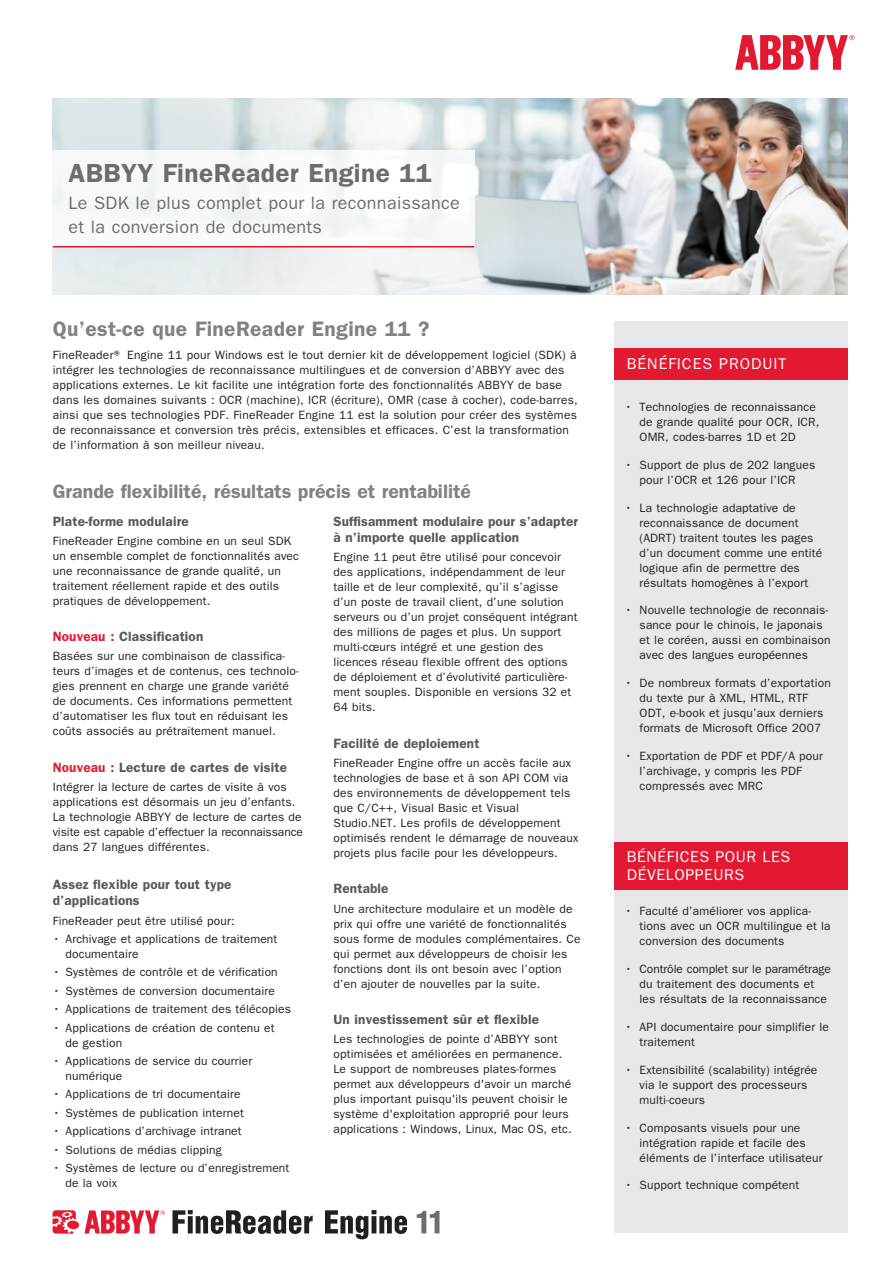
<style>
.page{position:relative;width:893px;height:1263px;background:#fff}
.page>*{position:absolute;margin:0;border:0;box-sizing:border-box;transform-origin:0 0}
.t1{font:600 26.25px "ITC Franklin Gothic Std";letter-spacing:.02em;color:#6c6d70}
.t2{font:600 21px "ITC Franklin Gothic Std";letter-spacing:.02em;color:#808285}
.t3{font:600 19.5px "ITC Franklin Gothic Std";color:#808285}
.t4{font:18px/24px "ITC Franklin Gothic Std";letter-spacing:.02em;color:#6c6d70}
.t5{font:15.75px/18px "ITC Franklin Gothic Std";letter-spacing:.035em;color:#fff}
.t6{font:15.75px "ITC Franklin Gothic Std";letter-spacing:.06em;color:#fff}
.t7{font:600 13.5px/16.5px "ITC Franklin Gothic Std";letter-spacing:.01em;color:#57585a}
.t8{font:12px/15px "ITC Franklin Gothic Std";letter-spacing:.01em;color:#231f20}
.s1{color:#e21931}
</style>
<div class="page">
<svg style="left:172px;top:1210px;width:141px;height:24px"></svg>
<svg style="left:325px;top:1210px;width:82px;height:29px"></svg>
<svg style="left:53px;top:1210px;width:112px;height:23px"></svg>
<svg style="left:417px;top:1211px;width:22px;height:22px"></svg>
<div style="left:614px;top:321px;width:234px;height:912px;background:#e7e8e9"></div>
<div style="left:614px;top:348px;width:234px;height:32px;background:#e21931"></div>
<svg style="left:735px;top:35px;width:119px;height:35px"></svg>
<img style="left:53px;top:98px;width:795px;height:197px">
<img style="left:53px;top:150px;width:421px;height:96px">
<hr style="left:53px;top:246px;width:421px;height:1px;background:#e21931">
<div style="left:614px;top:842px;width:234px;height:47px;background:#e21931"></div>
<h1 class="t1" style="left:68px;top:164px;width:364px">ABBYY FineReader Engine 11</h1>
<h3 class="t4" style="left:68px;top:192px;width:393px">Le SDK le plus complet pour la reconnaissance et la conversion de documents</h3>
<h2 class="t2" style="left:53px;top:321px;width:378px">Qu’est-ce que FineReader Engine 11 ?</h2>
<p class="t8" style="left:53px;top:349px;width:526px">FineReader® Engine 11 pour Windows est le tout dernier kit de développement logiciel (SDK) à intégrer les technologies de reconnaissance multilingues et de conversion d’ABBYY avec des applications externes. Le kit facilite une intégration forte des fonctionnalités ABBYY de base dans les domaines suivants : OCR (machine), ICR (écriture), OMR (case à cocher), code-barres, ainsi que ses technologies PDF. FineReader Engine 11 est la solution pour créer des systèmes de reconnaissance et conversion très précis, extensibles et efficaces. C’est la transformation de l’information à son meilleur niveau.</p>
<h3 class="t3" style="left:53px;top:485px;width:420px">Grande flexibilité, résultats précis et rentabilité</h3>
<p class="t7" style="left:53px;top:514px;width:137px">Plate-forme modulaire</p>
<p class="t8" style="left:53px;top:534px;width:248px">FineReader Engine combine en un seul SDK un ensemble complet de fonctionnalités avec une reconnaissance de grande qualité, un traitement réellement rapide et des outils pratiques de développement.</p>
<p class="t7" style="left:53px;top:629px;width:152px"><span class="s1">Nouveau :</span> Classification</p>
<p class="t8" style="left:53px;top:650px;width:247px">Basées sur une combinaison de classifica&shy;teurs d’images et de contenus, ces technolo&shy;gies prennent en charge une grande variété de documents. Ces informations permettent d’automatiser les flux tout en réduisant les coûts associés au prétraitement manuel.</p>
<p class="t7" style="left:53px;top:760px;width:236px"><span class="s1">Nouveau :</span> Lecture de cartes de visite</p>
<p class="t8" style="left:53px;top:780px;width:252px">Intégrer la lecture de cartes de visite à vos applications est désormais un jeu d’enfants.<br>La technologie ABBYY de lecture de cartes de visite est capable d’effectuer la reconnaissance dans 27 langues différentes.</p>
<p class="t7" style="left:53px;top:877px;width:180px">Assez flexible pour tout type d’applications</p>
<p class="t8" style="left:53px;top:914px;width:183px">FineReader peut être utilisé pour:</p>
<p class="t8" style="left:66px;top:932px;width:213px;text-indent:-13px">• Archivage et applications de traitement documentaire</p>
<p class="t8" style="left:53px;top:966px;width:226px">• Systèmes de contrôle et de vérification</p>
<p class="t8" style="left:53px;top:984px;width:224px">• Systèmes de conversion documentaire</p>
<p class="t8" style="left:53px;top:1002px;width:240px">• Applications de traitement des télécopies</p>
<p class="t8" style="left:66px;top:1021px;width:211px;text-indent:-13px">• Applications de création de contenu et de gestion</p>
<p class="t8" style="left:66px;top:1054px;width:188px;text-indent:-13px">• Applications de service du courrier numérique</p>
<p class="t8" style="left:53px;top:1088px;width:189px">• Applications de tri documentaire</p>
<p class="t8" style="left:53px;top:1106px;width:193px">• Systèmes de publication internet</p>
<p class="t8" style="left:53px;top:1124px;width:190px">• Applications d’archivage intranet</p>
<p class="t8" style="left:53px;top:1143px;width:170px">• Solutions de médias clipping</p>
<p class="t8" style="left:66px;top:1161px;width:225px;text-indent:-13px">• Systèmes de lecture ou d’enregistrement de la voix</p>
<p class="t7" style="left:333px;top:514px;width:246px">Suffisamment modulaire pour s’adapter à n’importe quelle application</p>
<p class="t8" style="left:333px;top:551px;width:246px">Engine 11 peut être utilisé pour concevoir des applications, indépendamment de leur taille et de leur complexité, qu’il s’agisse d’un poste de travail client, d’une solution serveurs ou d’un projet conséquent intégrant des millions de pages et plus. Un support multi-cœurs intégré et une gestion des licences réseau flexible offrent des options de déploiement et d’évolutivité particulière&shy;ment souples. Disponible en versions 32 et 64 bits.</p>
<p class="t7" style="left:333px;top:736px;width:148px">Facilité de deploiement</p>
<p class="t8" style="left:333px;top:756px;width:246px">FineReader Engine offre un accès facile aux technologies de base et à son API COM via des environnements de développement tels que C/C++, Visual Basic et Visual Studio.NET. Les profils de développement optimisés rendent le démarrage de nouveaux projets plus facile pour les développeurs.</p>
<p class="t7" style="left:333px;top:881px;width:57px">Rentable</p>
<p class="t8" style="left:333px;top:902px;width:249px">Une architecture modulaire et un modèle de prix qui offre une variété de fonctionnalités sous forme de modules complémentaires. Ce qui permet aux développeurs de choisir les fonctions dont ils ont besoin avec l’option d’en ajouter de nouvelles par la suite.</p>
<p class="t7" style="left:333px;top:1012px;width:207px">Un investissement sûr et flexible</p>
<p class="t8" style="left:333px;top:1032px;width:240px">Les technologies de pointe d’ABBYY sont optimisées et améliorées en permanence.<br>Le support de nombreuses plates-formes permet aux développeurs d'avoir un marché plus important puisqu'ils peuvent choisir le système d'exploitation approprié pour leurs applications : Windows, Linux, Mac OS, etc.</p>
<h3 class="t6" style="left:627px;top:358px;width:161px">BÉNÉFICES PRODUIT</h3>
<p class="t8" style="left:640px;top:401px;width:181px;text-indent:-15px">• Technologies de reconnaissance de grande qualité pour OCR, ICR,<br>OMR, codes-barres 1D et 2D</p>
<p class="t8" style="left:625px;top:458px;width:192px;text-align:center">• Support de plus de 202 langues pour l’OCR et 126 pour l’ICR</p>
<p class="t8" style="left:640px;top:501px;width:184px;text-indent:-15px">• La technologie adaptative de reconnaissance de document (ADRT) traitent toutes les pages d’un document comme une entité logique afin de permettre des résultats homogènes à l’export</p>
<p class="t8" style="left:640px;top:604px;width:193px;text-indent:-15px">• Nouvelle technologie de reconnais&shy;sance pour le chinois, le japonais et le coréen, aussi en combinaison avec des langues européennes</p>
<p class="t8" style="left:640px;top:677px;width:193px;text-indent:-15px">• De nombreux formats d’exportation du texte pur à XML, HTML, RTF<br>ODT, e-book et jusqu’aux derniers formats de Microsoft Office 2007</p>
<p class="t8" style="left:640px;top:749px;width:185px;text-indent:-15px">• Exportation de PDF et PDF/A pour l’archivage, y compris les PDF compressés avec MRC</p>
<h3 class="t5" style="left:627px;top:848px;width:165px">BÉNÉFICES POUR LES<br>DÉVELOPPEURS</h3>
<p class="t8" style="left:640px;top:905px;width:193px;text-indent:-15px">• Faculté d’améliorer vos applica&shy;tions avec un OCR multilingue et la conversion des documents</p>
<p class="t8" style="left:640px;top:963px;width:193px;text-indent:-15px">• Contrôle complet sur le paramétrage du traitement des documents et les résultats de la reconnaissance</p>
<p class="t8" style="left:640px;top:1020px;width:191px;text-indent:-15px">• API documentaire pour simplifier le traitement</p>
<p class="t8" style="left:640px;top:1063px;width:179px;text-indent:-15px">• Extensibilité (scalability) intégrée via le support des processeurs multi-coeurs</p>
<p class="t8" style="left:640px;top:1121px;width:185px;text-indent:-15px">• Composants visuels pour une intégration rapide et facile des éléments de l’interface utilisateur</p>
<p class="t8" style="left:625px;top:1179px;width:176px">• Support technique compétent</p>
</div>
